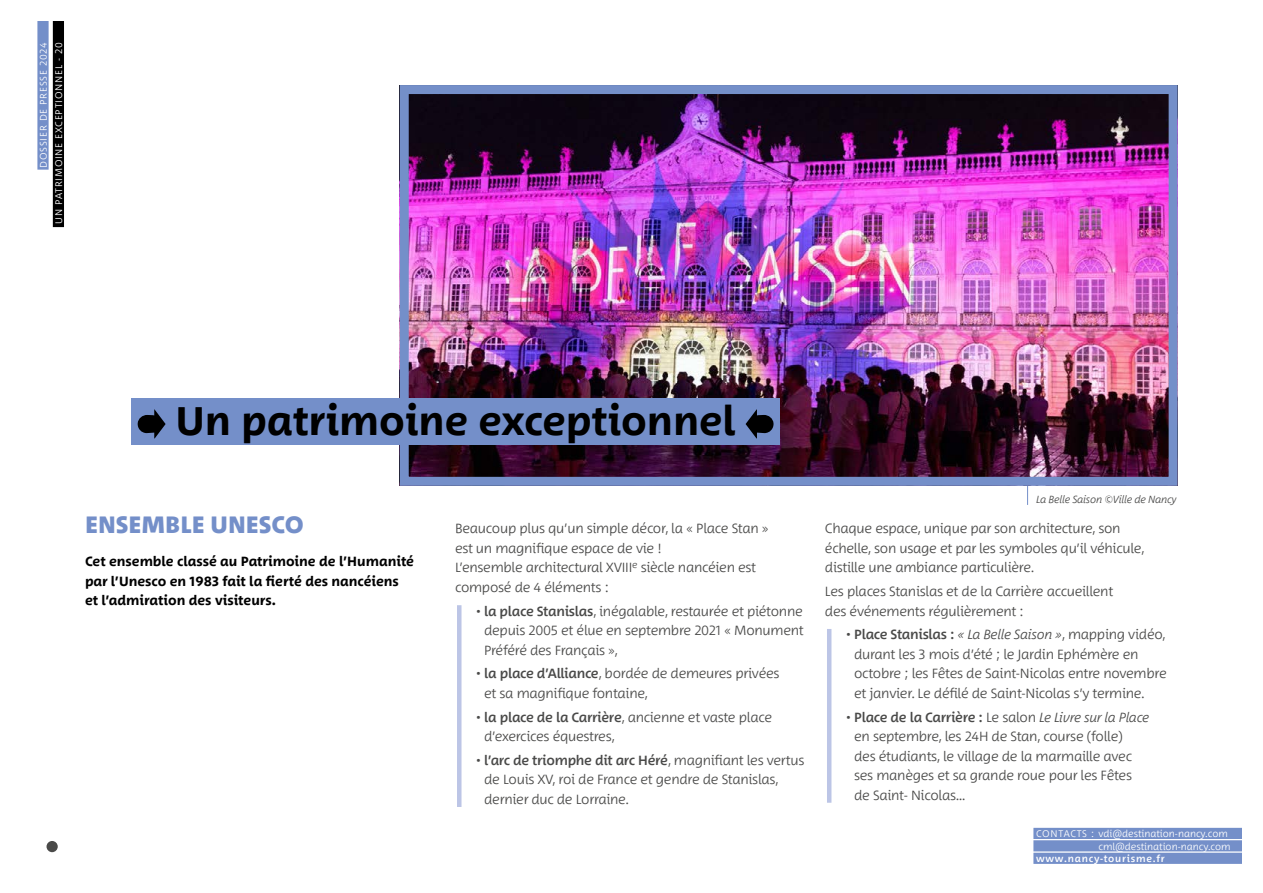
<style>
.page{position:relative;width:1263px;height:893px;background:#fff}
.page>*{position:absolute;margin:0;border:0;box-sizing:border-box;transform-origin:0 0}
.t1{font:700 40.5px "Between 3";color:#000}
.t2{font:800 24px "Between 3";color:#748fc9}
.t3{font:300 13.5px/19.5px "Between 3";letter-spacing:-.02em;color:#4a4a49}
.t4{font:700 13.5px/19.5px "Between 3";color:#000}
.t5{font:italic 300 10.5px "Between 3";letter-spacing:-.02em;color:#4a4a49}
.t6{font:300 9.75px "Between 3";color:#fff}
.t7{font:300 9.75px/15.5px "Between 3";letter-spacing:.08em;color:#fff;text-align:right}
.t8{font:500 9.75px "Between 3";letter-spacing:.08em;color:#fff}
.s1{font-weight:500}
.s2{font-style:italic}
</style>
<div class="page">
<img style="left:37px;top:21px;width:1205px;height:843px">
<div style="left:47px;top:841px;width:11px;height:11px;background:#4a4a49;border-radius:50%"></div>
<p class="t7" style="left:35px;top:224px;width:183px;rotate:-90deg">DOSSIER DE PRESSE 2024<br>Un patrimoine exceptionnel - 20</p>
<h1 class="t1" style="left:176px;top:396px;width:561px">Un patrimoine exceptionnel</h1>
<h2 class="t2" style="left:85px;top:510px;width:220px">ENSEMBLE UNESCO</h2>
<p class="t4" style="left:85px;top:552px;width:330px">Cet ensemble classé au Patrimoine de l’Humanité par l’Unesco en 1983 fait la fierté des nancéiens et l’admiration des visiteurs.</p>
<p class="t3" style="left:455px;top:519px;width:315px">Beaucoup plus qu’un simple décor, la « Place Stan » est un magnifique espace de vie !<br>L’ensemble architectural XVIII<sup>e</sup> siècle nancéien est composé de 4 éléments :</p>
<p class="t3" style="left:484px;top:601px;width:321px;text-align:justify;text-indent:-8px">• <span class="s1">la place Stanislas</span>, inégalable, restaurée et piétonne depuis 2005 et élue en septembre 2021 « Monument Préféré des Français »,</p>
<p class="t3" style="left:484px;top:664px;width:297px;text-indent:-8px">• <span class="s1">la place d’Alliance</span>, bordée de demeures privées et sa magnifique fontaine,</p>
<p class="t3" style="left:484px;top:707px;width:289px;text-indent:-8px">• <span class="s1">la place de la Carrière</span>, ancienne et vaste place d’exercices équestres,</p>
<p class="t3" style="left:484px;top:750px;width:322px;text-indent:-8px">• <span class="s1">l’arc de triomphe dit arc Héré</span>, magnifiant les vertus de Louis XV, roi de France et gendre de Stanislas, dernier duc de Lorraine.</p>
<p class="t5" style="left:1036px;top:492px;width:142px">La Belle Saison ©Ville de Nancy</p>
<p class="t3" style="left:825px;top:519px;width:321px">Chaque espace, unique par son architecture, son échelle, son usage et par les symboles qu’il véhicule, distille une ambiance particulière.</p>
<p class="t3" style="left:825px;top:581px;width:290px">Les places Stanislas et de la Carrière accueillent des événements régulièrement :</p>
<p class="t3" style="left:854px;top:625px;width:314px;text-indent:-8px">• <span class="s1">Place Stanislas :</span> <span class="s2">« La Belle Saison »</span>, mapping vidéo, durant les 3 mois d’été ; le Jardin Ephémère en octobre ; les Fêtes de Saint-Nicolas entre novembre et janvier. Le défilé de Saint-Nicolas s’y termine.</p>
<p class="t3" style="left:854px;top:707px;width:297px;text-indent:-8px">• <span class="s1">Place de la Carrière :</span> Le salon <span class="s2">Le Livre sur la Place </span>en septembre, les 24H de Stan, course (folle)<br>des étudiants, le village de la marmaille avec ses manèges et sa grande roue pour les Fêtes de Saint- Nicolas…</p>
<p class="t6" style="left:1036px;top:828px;width:193px">CONTACTS : vdi@destination-nancy.com</p>
<p class="t8" style="left:1036px;top:852px;width:130px">www.nancy-tourisme.fr</p>
<p class="t6" style="left:1098px;top:840px;width:134px">cml@destination-nancy.com</p>
</div>
